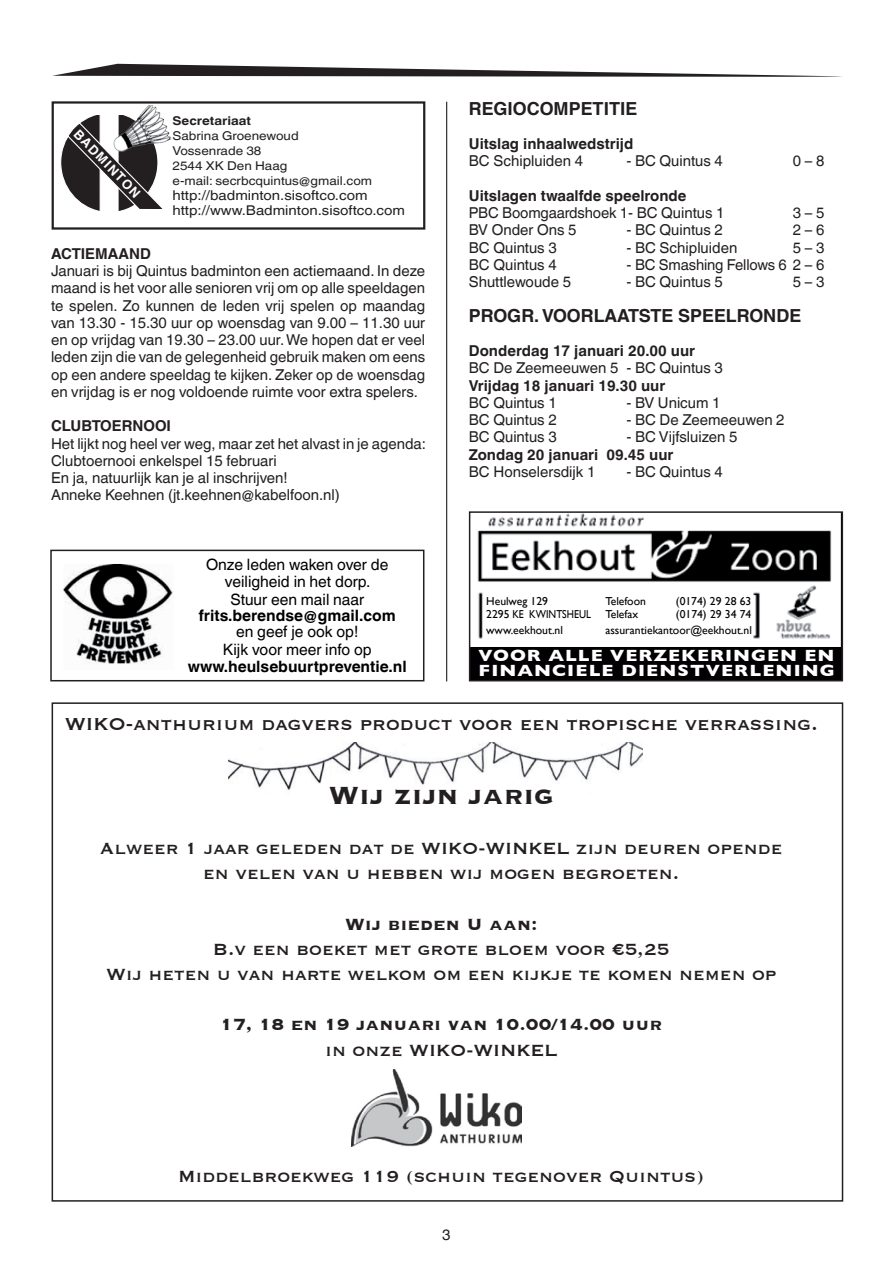
<style>
.page{position:relative;width:893px;height:1263px;background:#fff}
.page>*{position:absolute;margin:0;border:0;box-sizing:border-box;transform-origin:0 0}
.t1{font:700 32.25px "Copperplate";color:#231f20}
.t2{font:22.5px "Copperplate";color:#231f20}
.t3{font:21px/25.2px "Copperplate";color:#231f20;text-align:center}
.t4{font:700 21px "Copperplate";color:#231f20}
.t5{font:700 18px "Helvetica World";color:#231f20}
.t6{font:700 16.5px/15.1px "Gill Sans";letter-spacing:.06em;color:#fff;scale:1.13 1}
.t7{font:15.6px/16.4px "Helvetica World";color:#000;text-align:center}
.t8{font:700 15.6px "Helvetica World";color:#000}
.t9{font:15px/17.2px "Helvetica World";color:#231f20;text-align:justify}
.t10{font:700 15px "Helvetica World";color:#231f20}
.t11{font:13.5px/15px "Helvetica World";color:#231f20;scale:1.11 1}
.t12{font:700 12.9px "Helvetica World";color:#fff}
.t13{font:12.15px/15px "Helvetica World";color:#231f20;scale:1.11 1}
.t14{font:700 12.15px "Helvetica World";color:#231f20;scale:1.11 1}
.t15{font:11.55px "Gill Sans";color:#000}
</style>
<div class="page">
<hr style="left:446px;top:102px;width:1px;height:579px;background:#231f20">
<div style="left:52px;top:101px;width:373px;height:129px;border:2px solid #231f20"></div>
<svg style="left:52px;top:64px;width:790px;height:13px"></svg>
<img style="left:118px;top:105px;width:54px;height:37px">
<img style="left:228px;top:742px;width:414px;height:48px">
<img style="left:352px;top:1069px;width:169px;height:77px">
<img style="left:63px;top:564px;width:110px;height:100px">
<div style="left:50px;top:550px;width:374px;height:131px;border:2px solid #231f20"></div>
<img style="left:477px;top:514px;width:355px;height:125px">
<div style="left:470px;top:647px;width:372px;height:33px;background:#020002"></div>
<div style="left:484px;top:594px;width:269px;height:42px;background:#fff"></div>
<div style="left:469px;top:511px;width:374px;height:170px;border:2px solid #231f20"></div>
<svg style="left:60px;top:116px;width:105px;height:96px"></svg>
<p class="t12" style="left:82px;top:126px;width:53px;rotate:46deg">badmint</p>
<p class="t14" style="left:173px;top:114px;width:72px">Secretariaat</p>
<p class="t13" style="left:173px;top:129px;width:181px">Sabrina Groenewoud<br>Vossenrade 38<br>2544 XK Den Haag<br>e-mail: secrbcquintus@gmail.com</p>
<p class="t11" style="left:173px;top:188px;width:211px">http://badminton.sisoftco.com http://www.Badminton.sisoftco.com</p>
<p class="t10" style="left:51px;top:245px;width:101px">Acti emaand</p>
<p class="t9" style="left:51px;top:262px;width:376px">Januari is bij Quintus badminton een actiemaand. In deze maand is het voor alle senioren vrij om op alle speeldagen te spelen. Zo kunnen de leden vrij spelen op maandag van 13.30 - 15.30 uur op woensdag van 9.00 – 11.30 uur en op vrijdag van 19.30 – 23.00 uur. We hopen dat er veel leden zijn die van de gelegenheid gebruik maken om eens op een andere speeldag te kijken. Zeker op de woensdag en vrijdag is er nog voldoende ruimte voor extra spelers.</p>
<p class="t10" style="left:51px;top:417px;width:119px">Clubtoernooi</p>
<p class="t9" style="left:51px;top:435px;width:376px;text-align:left">Het lijkt nog heel ver weg, maar zet het alvast in je agenda:<br>Clubtoernooi enkelspel 15 februari<br>En ja, natuurlijk kan je al inschrijven!<br>Anneke Keehnen (jt.keehnen@kabelfoon.nl)</p>
<p class="t7" style="left:206px;top:557px;width:184px">Onze leden waken over de veiligheid in het dorp.</p>
<p class="t7" style="left:230px;top:591px;width:135px">Stuur een mail naar</p>
<p class="t8" style="left:199px;top:606px;width:199px">frits.berendse@gmail.com</p>
<p class="t7" style="left:223px;top:623px;width:150px;line-height:17.9px">en geef je ook op!<br>Kijk voor meer info op</p>
<p class="t8" style="left:188px;top:657px;width:220px">www.heulsebuurtpreventie.nl</p>
<p class="t5" style="left:469px;top:98px;width:133px">Regiocompetiti</p>
<p class="t5" style="left:625px;top:98px;width:13px">e</p>
<p class="t10" style="left:469px;top:135px;width:166px">Uitslag inhaalwedstrijd</p>
<p class="t9" style="left:469px;top:153px;width:116px">BC Schipluiden 4</p>
<p class="t9" style="left:626px;top:153px;width:98px">- BC Quintus 4</p>
<p class="t9" style="left:793px;top:153px;width:33px">0 – 8</p>
<p class="t10" style="left:469px;top:187px;width:219px">Uitslagen twaalfde speelronde</p>
<p class="t9" style="left:469px;top:204px;width:257px">PBC Boomgaardshoek 1- BC Quintus 1</p>
<p class="t9" style="left:793px;top:204px;width:33px">3 – 5</p>
<p class="t9" style="left:469px;top:222px;width:109px">BV Onder Ons 5</p>
<p class="t9" style="left:626px;top:222px;width:98px">- BC Quintus 2</p>
<p class="t9" style="left:793px;top:222px;width:33px">2 – 6</p>
<p class="t9" style="left:469px;top:239px;width:89px">BC Quintus 3</p>
<p class="t9" style="left:626px;top:239px;width:112px">- BC Schipluiden</p>
<p class="t9" style="left:793px;top:239px;width:33px">5 – 3</p>
<p class="t9" style="left:469px;top:256px;width:89px">BC Quintus 4</p>
<p class="t9" style="left:626px;top:256px;width:199px">- BC Smashing Fellows 6 2 – 6</p>
<p class="t9" style="left:469px;top:273px;width:104px">Shuttlewoude 5</p>
<p class="t9" style="left:626px;top:273px;width:98px">- BC Quintus 5</p>
<p class="t9" style="left:793px;top:273px;width:33px">5 – 3</p>
<p class="t5" style="left:469px;top:305px;width:334px">Progr. voorlaatste speelronde</p>
<p class="t10" style="left:469px;top:342px;width:228px">Donderdag 17 januari 20.00 uur</p>
<p class="t9" style="left:469px;top:360px;width:256px">BC De Zeemeeuwen 5 - BC Quintus 3</p>
<p class="t10" style="left:469px;top:377px;width:198px">Vrijdag 18 januari 19.30 uur</p>
<p class="t9" style="left:469px;top:394px;width:89px">BC Quintus 1</p>
<p class="t9" style="left:626px;top:394px;width:96px">- BV Unicum 1</p>
<p class="t9" style="left:469px;top:411px;width:89px">BC Quintus 2</p>
<p class="t9" style="left:626px;top:411px;width:160px">- BC De Zeemeeuwen 2</p>
<p class="t9" style="left:469px;top:429px;width:89px">BC Quintus 3</p>
<p class="t9" style="left:626px;top:429px;width:113px">- BC Vijfsluizen 5</p>
<p class="t10" style="left:469px;top:446px;width:206px">Zondag 20 januari 09.45 uur</p>
<p class="t9" style="left:469px;top:463px;width:128px">BC Honselersdijk 1</p>
<p class="t9" style="left:626px;top:463px;width:98px">- BC Quintus 4</p>
<p class="t15" style="left:486px;top:594px;width:63px">Heulweg 129</p>
<p class="t15" style="left:605px;top:594px;width:42px">Telefoon</p>
<p class="t15" style="left:676px;top:594px;width:77px">(0174) 29 28 63</p>
<p class="t15" style="left:486px;top:607px;width:106px">2295 KE KWINTSHEUL</p>
<p class="t15" style="left:605px;top:607px;width:34px">Telefax</p>
<p class="t15" style="left:676px;top:607px;width:77px">(0174) 29 34 74</p>
<p class="t15" style="left:486px;top:623px;width:78px">www.eekhout.nl</p>
<p class="t15" style="left:605px;top:623px;width:148px">assurantiekantoor@eekhout.nl</p>
<p class="t6" style="left:479px;top:648px;width:317px">VOOR ALLE VERZEKERINGEN EN<br>FINANCIELE DIENSTVERLENING</p>
<h2 class="t2" style="left:65px;top:710px;width:755px">WIKO-anthurium dagvers product voor een tropische verrassing.</h2>
<h1 class="t1" style="left:329px;top:775px;width:227px">Wij zijn jarig</h1>
<h3 class="t3" style="left:100px;top:834px;width:683px">Alweer 1 jaar geleden dat de WIKO-WINKEL zijn deuren opende en velen van u hebben wij mogen begroeten.</h3>
<h3 class="t4" style="left:345px;top:910px;width:194px">Wij bieden U aan:</h3>
<h3 class="t3" style="left:106px;top:935px;width:672px">B.v een boeket met grote bloem voor €5,25<br>Wij heten u van harte welkom om een kijkje te komen nemen op</h3>
<h3 class="t4" style="left:220px;top:1011px;width:444px">17, 18 en 19 januari van 10.00/14.00 uur</h3>
<h3 class="t3" style="left:325px;top:1036px;width:234px">in onze WIKO-WINKEL</h3>
<h3 class="t3" style="left:178px;top:1162px;width:528px">Middelbroekweg 119 (schuin tegenover Quintus)</h3>
<p class="t9" style="left:442px;top:1226px;width:10px">3</p>
</div>
